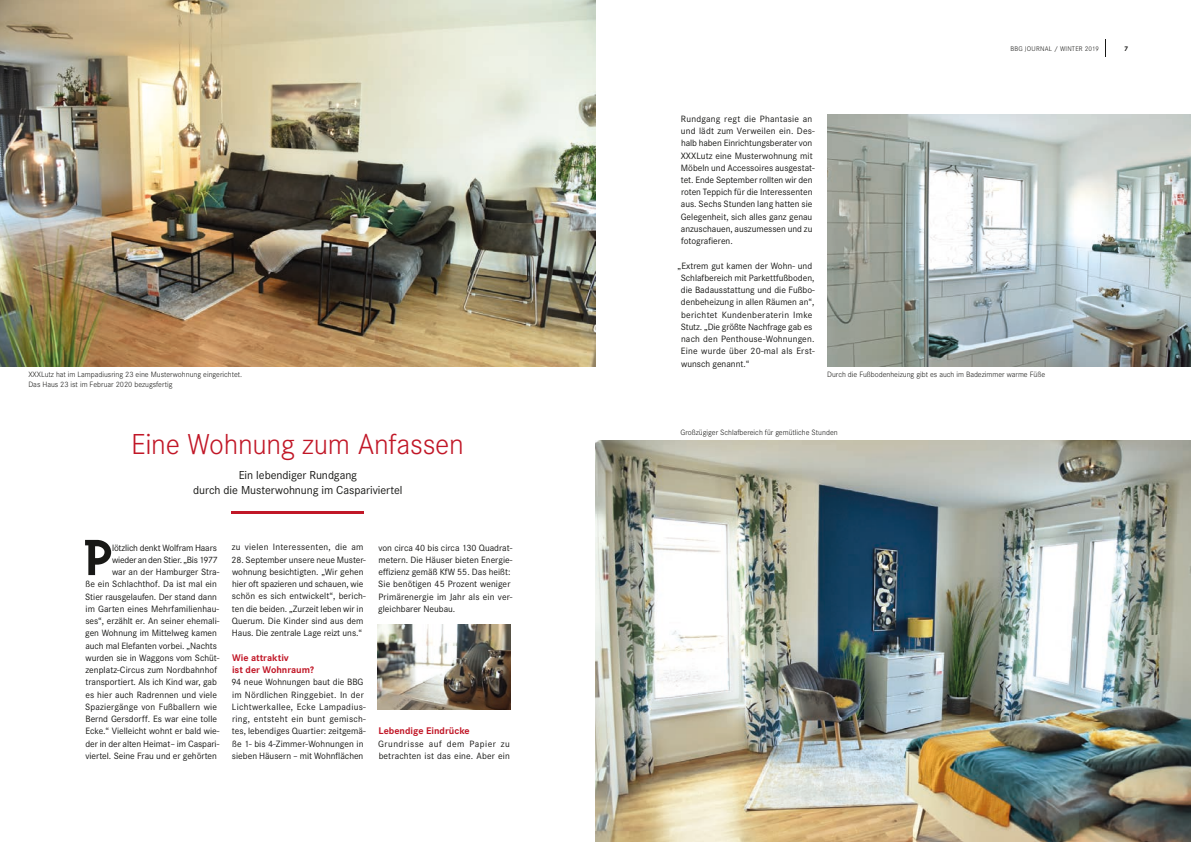
<style>
.page{position:relative;width:1191px;height:842px;background:#fff}
.page>*{position:absolute;margin:0;border:0;box-sizing:border-box;transform-origin:0 0}
.t1{font:56.9px "BBG";color:#181816}
.t2{font:300 30px "Corporate S";letter-spacing:-.01em;color:#c11727}
.t3{font:12px/15px "Corporate S";letter-spacing:-.005em;color:#181816;text-align:center}
.t4{font:700 10px/12px "Corporate S";color:#c11727}
.t5{font:9.5px/12.2px "Corporate S";color:#181816}
.t6{font:9.5px/12.2px "Corporate S";letter-spacing:.02em;color:#181816}
.t7{font:9.5px "Corporate S";letter-spacing:.03em;color:#181816}
.t8{font:300 8px/9.6px "Corporate S";color:#181816}
.t9{font:300 7px "Corporate S";letter-spacing:.035em;color:#181816}
.t10{font:700 7px "Corporate S";color:#181816}
</style>
<div class="page">
<img style="left:0;top:0;width:595px;height:367px">
<img style="left:827px;top:115px;width:364px;height:252px">
<img style="left:595px;top:440px;width:596px;height:402px">
<hr style="left:231px;top:511px;width:133px;height:3px;background:#c11727">
<img style="left:378px;top:624px;width:132px;height:86px">
<svg style="left:1105px;top:40px;width:1px;height:17px"></svg>
<p class="t8" style="left:28px;top:370px;width:215px">XXXLutz hat im Lampadiusring 23 eine Musterwohnung eingerichtet.<br>Das Haus 23 ist im Februar 2020 bezugsfertig</p>
<h2 class="t2" style="left:131px;top:427px;width:334px">Eine Wohnung zum Anfassen</h2>
<p class="t3" style="left:193px;top:467px;width:211px">Ein lebendiger Rundgang<br>durch die Musterwohnung im Caspariviertel</p>
<h1 class="t1" style="left:84px;top:514px;width:30px">P</h1>
<p class="t5" style="left:85px;top:541px;width:136px;text-align:right">lötzlich denkt Wolfram Haars<br>wieder an den Stier. „Bis 1977<br>war an der Hamburger Stra-<br>ße ein Schlachthof. Da ist mal ein Stier rausgelaufen. Der stand dann im Garten eines Mehrfamilienhau&shy;ses“, erzählt er. An seiner ehemali&shy;gen Wohnung im Mittelweg kamen auch mal Elefanten vorbei. „Nachts wurden sie in Waggons vom Schüt&shy;zenplatz-Circus zum Nordbahnhof transportiert. Als ich Kind war, gab es hier auch Radrennen und viele Spaziergänge von Fußballern wie Bernd Gersdorff. Es war eine tolle Ecke.“ Vielleicht wohnt er bald wie&shy;der in der alten Heimat– im Caspari&shy;viertel. Seine Frau und er gehörten</p>
<p class="t7" style="left:232px;top:542px;width:133px">zu vielen Interessenten, die am</p>
<p class="t5" style="left:231px;top:553px;width:136px">28. September unsere neue Muster&shy;wohnung besichtigten. „Wir gehen hier oft spazieren und schauen, wie schön es sich entwickelt“, berich&shy;ten die beiden. „Zurzeit leben wir in Querum. Die Kinder sind aus dem Haus. Die zentrale Lage reizt uns.“</p>
<p class="t4" style="left:232px;top:652px;width:83px">Wie attraktiv<br>ist der Wohnraum?</p>
<p class="t5" style="left:231px;top:676px;width:136px">94 neue Wohnungen baut die BBG im Nördlichen Ringgebiet. In der Lichtwerkallee, Ecke Lampadius&shy;ring, entsteht ein bunt gemisch&shy;tes, lebendiges Quartier: zeitgemä&shy;ße 1- bis 4-Zimmer-Wohnungen in sieben Häusern – mit Wohnflächen</p>
<p class="t5" style="left:378px;top:541px;width:136px">von circa 40 bis circa 130 Quadrat&shy;metern. Die Häuser bieten Energie&shy;effizienz gemäß KfW 55. Das heißt:<br>Sie benötigen 45 Prozent weniger<br>Primärenergie im Jahr als ein ver&shy;gleichbarer Neubau.</p>
<p class="t4" style="left:378px;top:725px;width:93px">Lebendige Eindrücke</p>
<p class="t6" style="left:378px;top:737px;width:133px">Grundrisse auf dem Papier zu betrachten ist das eine. Aber ein</p>
<p class="t9" style="left:1010px;top:45px;width:90px">BBG JOURNAL / WINTER 2019</p>
<p class="t10" style="left:1124px;top:44px;width:5px">7</p>
<p class="t5" style="left:680px;top:113px;width:136px">Rundgang regt die Phantasie an und lädt zum Verweilen ein. Des&shy;halb haben Einrichtungsberater von<br>XXXLutz eine Musterwohnung mit<br>Möbeln und Accessoires ausgestat&shy;tet. Ende September rollten wir den roten Teppich für die Interessenten aus. Sechs Stunden lang hatten sie<br>Gelegenheit, sich alles ganz genau anzuschauen, auszumessen und zu fotografieren.</p>
<p class="t5" style="left:680px;top:260px;width:136px;text-indent:-3px">„Extrem gut kamen der Wohn- und<br>Schlafbereich mit Parkettfußboden, die Badausstattung und die Fußbo&shy;denbeheizung in allen Räumen an“, berichtet Kundenberaterin Imke<br>Stutz. „Die größte Nachfrage gab es nach den Penthouse-Wohnungen.<br>Eine wurde über 20-mal als Erst&shy;wunsch genannt.“</p>
<p class="t8" style="left:827px;top:370px;width:220px">Durch die Fußbodenheizung gibt es auch im Badezimmer warme Füße</p>
<p class="t8" style="left:680px;top:428px;width:159px">Großzügiger Schlafbereich für gemütliche Stunden</p>
</div>
